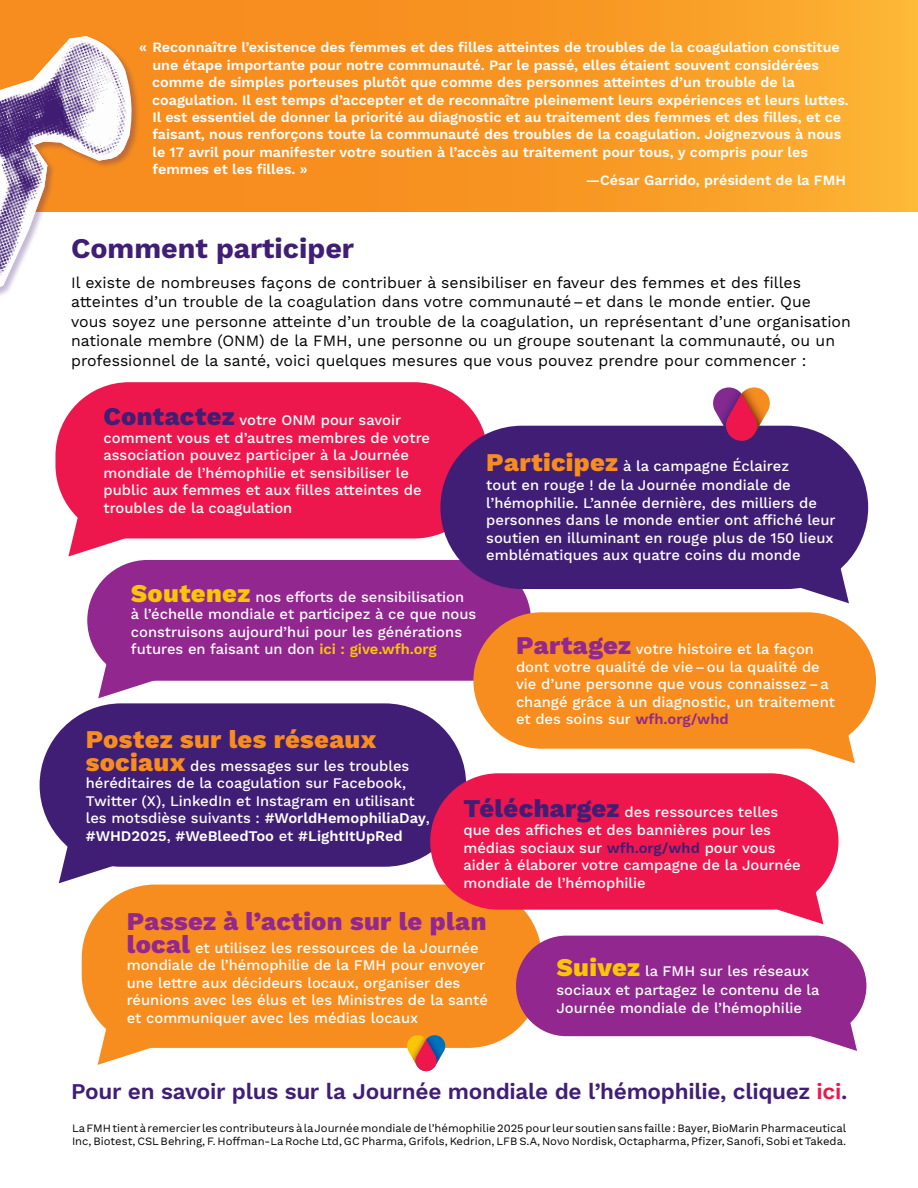
<style>
.page{position:relative;width:918px;height:1188px;background:#fff}
.page>*{position:absolute;margin:0;border:0;box-sizing:border-box;transform-origin:0 0}
.t1{font:700 28.5px "Work Sans";color:#411e75}
.t2{font:800 25.5px "Work Sans";letter-spacing:.015em;color:#92278f}
.t3{font:800 25.5px "Work Sans";letter-spacing:.01em;color:#f78d1e}
.t4{font:600 22.5px "Work Sans";letter-spacing:-.015em;color:#411e75}
.t5{font:15.75px/19.5px "Work Sans";color:#000}
.t6{font:500 14.7px/17.5px "Work Sans";color:#fff}
.t7{font:600 14.25px/17.4px "Work Sans";color:#fff}
.t8{font:11.25px/12.9px "Work Sans";color:#000}
.s1{font-weight:800;font-size:25.5px;color:#411e75}
.s2{font-weight:800;font-size:25.5px;color:#f78d1e}
.s3{font-weight:800;font-size:25.5px;color:#f9c606}
.s4{font-weight:600;color:#f9c606}
.s5{font-weight:800;font-size:25.5px;color:#92278f}
.s6{font-weight:600;color:#92278f}
.s7{font-weight:600}
.s8{font-weight:600;color:#411e75}
.s9{color:#ed174d}
</style>
<div class="page">
<div style="left:0;top:0;width:918px;height:212px;background:linear-gradient(to right,#f68419,#fbac2f)"></div>
<svg style="left:68px;top:511px;width:63px;height:46px"></svg>
<svg style="left:98px;top:657px;width:54px;height:41px"></svg>
<svg style="left:59px;top:838px;width:54px;height:45px"></svg>
<svg style="left:98px;top:1021px;width:52px;height:44px"></svg>
<svg style="left:801px;top:1015px;width:56px;height:36px"></svg>
<svg style="left:778px;top:885px;width:45px;height:39px"></svg>
<svg style="left:810px;top:731px;width:45px;height:32px"></svg>
<svg style="left:796px;top:563px;width:53px;height:40px"></svg>
<div style="left:55px;top:382px;width:433px;height:156px;background:#ed174d;border-radius:73px"></div>
<div style="left:87px;top:560px;width:444px;height:121px;background:#92278f;border-radius:60px"></div>
<div style="left:473px;top:612px;width:403px;height:137px;background:#f78d1e;border-radius:68px"></div>
<div style="left:440px;top:426px;width:428px;height:163px;background:#411e75;border-radius:82px"></div>
<div style="left:40px;top:703px;width:426px;height:164px;background:#411e75;border-radius:82px"></div>
<svg style="left:711px;top:387px;width:61px;height:54px"></svg>
<div style="left:82px;top:885px;width:460px;height:163px;background:#f78d1e;border-radius:73px"></div>
<div style="left:430px;top:773px;width:408px;height:137px;background:#ed174d;border-radius:68px"></div>
<div style="left:516px;top:936px;width:350px;height:100px;background:#92278f;border-radius:50px"></div>
<svg style="left:406px;top:1035px;width:41px;height:36px"></svg>
<div style="left:0;top:36px;width:140px;height:282px;background:#411e75;opacity:.3"></div>
<svg style="left:0;top:36px;width:132px;height:274px"></svg>
<img style="left:0;top:36px;width:129px;height:251px">
<p class="t7" style="left:152px;top:40px;width:698px;text-indent:-13px">« Reconnaître l’existence des femmes et des filles atteintes de troubles de la coagulation constitue une étape importante pour notre communauté. Par le passé, elles étaient souvent considérées comme de simples porteuses plutôt que comme des personnes atteintes d’un trouble de la coagulation. Il est temps d’accepter et de reconnaître pleinement leurs expériences et leurs luttes.<br>Il est essentiel de donner la priorité au diagnostic et au traitement des femmes et des filles, et ce faisant, nous renforçons toute la communauté des troubles de la coagulation. Joignezvous à nous le 17 avril pour manifester votre soutien à l’accès au traitement pour tous, y compris pour les femmes et les filles. »</p>
<p class="t7" style="left:586px;top:172px;width:262px">—César Garrido, président de la FMH</p>
<h1 class="t1" style="left:71px;top:232px;width:285px">Comment participer</h1>
<p class="t5" style="left:71px;top:273px;width:781px">Il existe de nombreuses façons de contribuer à sensibiliser en faveur des femmes et des filles atteintes d’un trouble de la coagulation dans votre communauté–et dans le monde entier. Que<br>vous soyez une personne atteinte d’un trouble de la coagulation, un représentant d’une organisation nationale membre (ONM) de la FMH, une personne ou un groupe soutenant la communauté, ou un professionnel de la santé, voici quelques mesures que vous pouvez prendre pour commencer :</p>
<p class="t6" style="left:104px;top:412px;width:328px"><span class="s1">Contactez</span> votre ONM pour savoir comment vous et d’autres membres de votre association pouvez participer à la Journée mondiale de l’hémophilie et sensibiliser le public aux femmes et aux filles atteintes de troubles de la coagulation</p>
<p class="t6" style="left:486px;top:457px;width:306px;line-height:19.5px"><span class="s2">Participez</span> à la campagne Éclairez tout en rouge ! de la Journée mondiale de</p>
<p class="t6" style="left:486px;top:495px;width:351px">l’hémophilie. L’année dernière, des milliers de personnes dans le monde entier ont affiché leur soutien en illuminant en rouge plus de 150 lieux emblématiques aux quatre coins du monde</p>
<p class="t6" style="left:131px;top:588px;width:347px"><span class="s3">Soutenez</span> nos efforts de sensibilisation<br>à l’échelle mondiale et participez à ce que nous construisons aujourd’hui pour les générations futures en faisant un don <span class="s4">ici : give.wfh.org</span></p>
<p class="t6" style="left:516px;top:641px;width:321px"><span class="s5">Partagez</span> votre histoire et la façon dont votre qualité de vie–ou la qualité de vie d’une personne que vous connaissez–a changé grâce à un diagnostic, un traitement et des soins sur <span class="s6">wfh.org/whd</span></p>
<h2 class="t3" style="left:86px;top:725px;width:292px">Postez sur les réseaux</h2>
<p class="t6" style="left:86px;top:757px;width:346px"><span class="s2">sociaux</span> des messages sur les troubles héréditaires de la coagulation sur Facebook, Twitter (X), LinkedIn et Instagram en utilisant les motsdièse suivants : <span class="s7">#WorldHemophiliaDay</span>, <span class="s7">#WHD2025</span>, <span class="s7">#WeBleedToo</span> et <span class="s7">#LightItUpRed</span></p>
<p class="t6" style="left:464px;top:804px;width:339px"><span class="s1">Téléchargez</span> des ressources telles que des affiches et des bannières pour les médias sociaux sur <span class="s8">wfh.org/whd</span> pour vous aider à élaborer votre campagne de la Journée mondiale de l’hémophilie</p>
<h2 class="t2" style="left:127px;top:907px;width:361px">Passez à l’action sur le plan</h2>
<p class="t6" style="left:127px;top:940px;width:363px"><span class="s5">local</span> et utilisez les ressources de la Journée mondiale de l’hémophilie de la FMH pour envoyer une lettre aux décideurs locaux, organiser des réunions avec les élus et les Ministres de la santé et communiquer avec les médias locaux</p>
<p class="t6" style="left:557px;top:962px;width:265px;line-height:19.5px"><span class="s3">Suivez</span> la FMH sur les réseaux sociaux et partagez le contenu de la</p>
<p class="t6" style="left:557px;top:1000px;width:247px">Journée mondiale de l’hémophilie</p>
<h3 class="t4" style="left:71px;top:1078px;width:778px">Pour en savoir plus sur la Journée mondiale de l’hémophilie, cliquez <span class="s9">ici</span>.</h3>
<p class="t8" style="left:72px;top:1122px;width:776px">La FMH tient à remercier les contributeurs à la Journée mondiale de l’hémophilie 2025 pour leur soutien sans faille : Bayer, BioMarin Pharmaceutical<br>Inc, Biotest, CSL Behring, F. Hoffman-La Roche Ltd, GC Pharma, Grifols, Kedrion, LFB S.A, Novo Nordisk, Octapharma, Pfizer, Sanofi, Sobi et Takeda.</p>
</div>
